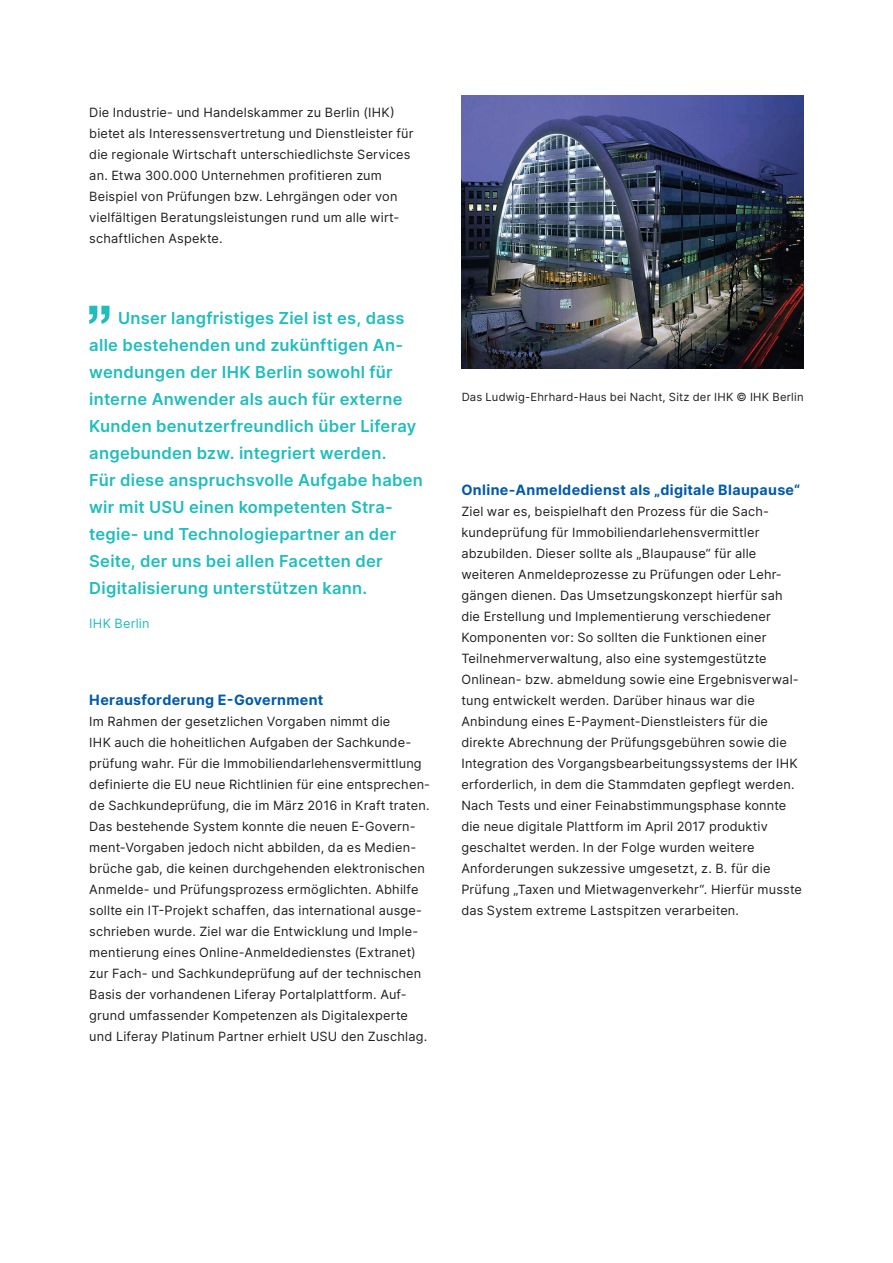
<style>
.page{position:relative;width:893px;height:1263px;background:#fff}
.page>*{position:absolute;margin:0;border:0;box-sizing:border-box;transform-origin:0 0}
.t1{font:600 16.5px/27px "Inter";letter-spacing:.015em;color:#21bdbd}
.t2{font:700 14.25px "Inter";letter-spacing:.025em;color:#015aaa}
.t3{font:12.75px/21px "Inter";letter-spacing:.015em;color:#231f20}
.t4{font:12.75px "Inter";letter-spacing:.02em;color:#21bdbd}
.t5{font:11.25px "Inter";letter-spacing:.02em;color:#231f20}
</style>
<div class="page">
<svg style="left:89px;top:306px;width:21px;height:18px"></svg>
<img style="left:461px;top:96px;width:343px;height:273px">
<p class="t3" style="left:89px;top:101px;width:326px">Die Industrie- und Handelskammer zu Berlin (IHK) bietet als Interessensvertretung und Dienstleister für die regionale Wirtschaft unterschiedlichste Services an. Etwa 300.000 Unternehmen profitieren zum Beispiel von Prüfungen bzw. Lehrgängen oder von vielfältigen Beratungsleistungen rund um alle wirt&shy;schaftlichen Aspekte.</p>
<p class="t1" style="left:89px;top:304px;width:335px;text-indent:29px">Unser langfristiges Ziel ist es, dass alle bestehenden und zukünftigen An&shy;wendungen der IHK Berlin sowohl für interne Anwender als auch für externe Kunden benutzerfreundlich über Liferay angebunden bzw. integriert werden.<br>Für diese anspruchsvolle Aufgabe haben wir mit USU einen kompetenten Stra&shy;tegie- und Technologiepartner an der Seite, der uns bei allen Facetten der Digitalisierung unterstützen kann.</p>
<p class="t4" style="left:89px;top:614px;width:62px">IHK Berlin</p>
<p class="t2" style="left:89px;top:689px;width:236px">Herausforderung E-Government</p>
<p class="t3" style="left:89px;top:710px;width:342px">Im Rahmen der gesetzlichen Vorgaben nimmt die<br>IHK auch die hoheitlichen Aufgaben der Sachkunde&shy;prüfung wahr. Für die Immobiliendarlehensvermittlung definierte die EU neue Richtlinien für eine entsprechen&shy;de Sachkundeprüfung, die im März 2016 in Kraft traten.<br>Das bestehende System konnte die neuen E-Govern&shy;ment-Vorgaben jedoch nicht abbilden, da es Medien&shy;brüche gab, die keinen durchgehenden elektronischen Anmelde- und Prüfungsprozess ermöglichten. Abhilfe sollte ein IT-Projekt schaffen, das international ausge&shy;schrieben wurde. Ziel war die Entwicklung und Imple&shy;mentierung eines Online-Anmeldedienstes (Extranet) zur Fach- und Sachkundeprüfung auf der technischen Basis der vorhandenen Liferay Portalplattform. Auf&shy;grund umfassender Kompetenzen als Digitalexperte und Liferay Platinum Partner erhielt USU den Zuschlag.</p>
<p class="t5" style="left:462px;top:388px;width:343px">Das Ludwig-Ehrhard-Haus bei Nacht, Sitz der IHK © IHK Berlin</p>
<p class="t2" style="left:461px;top:479px;width:340px">Online-Anmeldedienst als „digitale Blaupause“</p>
<p class="t3" style="left:461px;top:500px;width:342px">Ziel war es, beispielhaft den Prozess für die Sach&shy;kundeprüfung für Immobiliendarlehensvermittler abzubilden. Dieser sollte als „Blaupause“ für alle weiteren Anmeldeprozesse zu Prüfungen oder Lehr&shy;gängen dienen. Das Umsetzungskonzept hierfür sah die Erstellung und Implementierung verschiedener Komponenten vor: So sollten die Funktionen einer Teilnehmerverwaltung, also eine systemgestützte Onlinean- bzw. abmeldung sowie eine Ergebnisverwal&shy;tung entwickelt werden. Darüber hinaus war die Anbindung eines E-Payment-Dienstleisters für die direkte Abrechnung der Prüfungsgebühren sowie die Integration des Vorgangsbearbeitungssystems der IHK erforderlich, in dem die Stammdaten gepflegt werden.<br>Nach Tests und einer Feinabstimmungsphase konnte die neue digitale Plattform im April 2017 produktiv geschaltet werden. In der Folge wurden weitere Anforderungen sukzessive umgesetzt, z. B. für die Prüfung „Taxen und Mietwagenverkehr“. Hierfür musste das System extreme Lastspitzen verarbeiten.</p>
</div>
